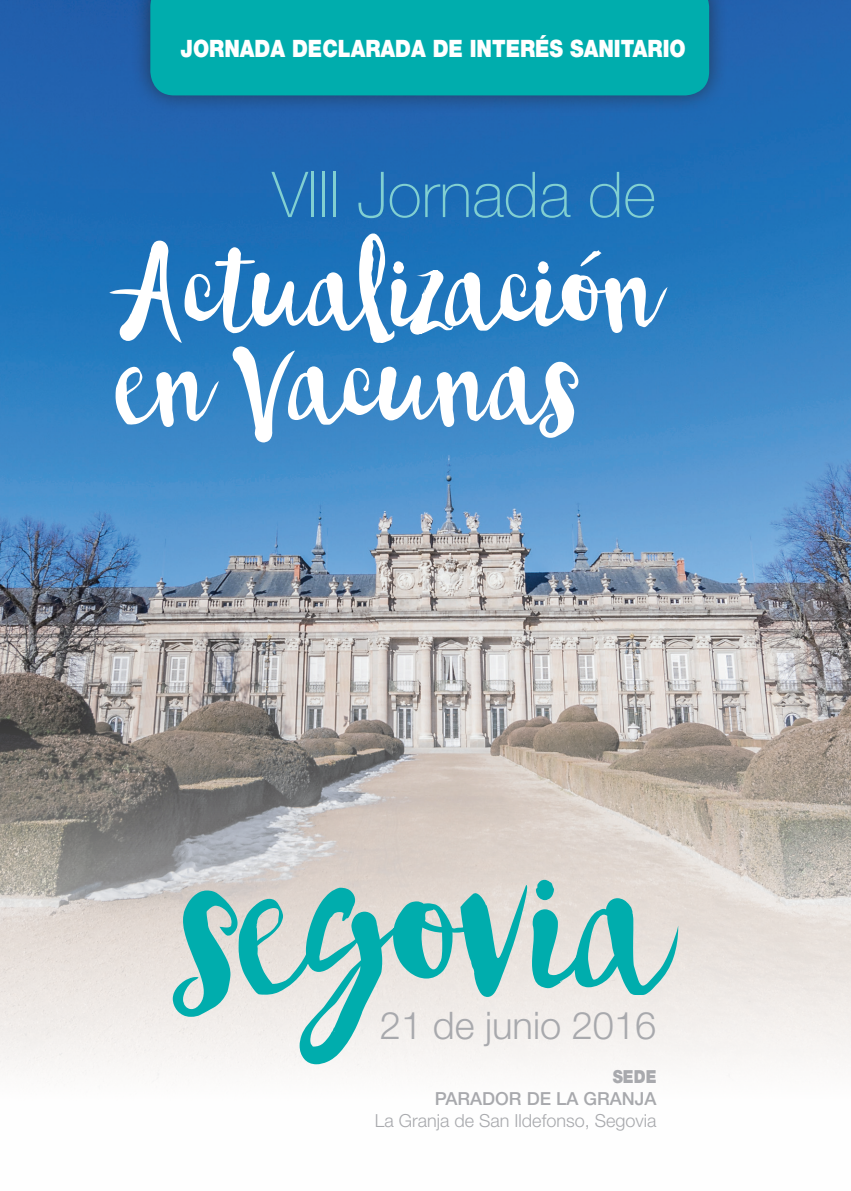
<style>
.page{position:relative;width:851px;height:1191px;background:#fff}
.page>*{position:absolute;margin:0;border:0;box-sizing:border-box;transform-origin:0 0}
.t1{font:128.6px/94px "Pennellino";color:#fff}
.t2{font:100 63.2px "Helvetica Neue LT Std";color:#81cfd1}
.t3{font:300 38px "Helvetica Neue LT Std";color:#a8a9ad}
.t4{font:900 24px "Helvetica Neue LT Std";color:#fff;scale:.85 1}
.t5{font:300 18px "Helvetica Neue LT Std";color:#a8a9ad}
.t6{font:500 18px "Helvetica Neue LT Std";color:#a8a9ad}
.t7{font:900 18px "Helvetica Neue LT Std";color:#a8a9ad;scale:.85 1}
</style>
<div class="page">
<img style="left:0;top:0;width:850px;height:1079px">
<svg style="left:173px;top:880px;width:505px;height:184px;background:#add7d4"></svg>
<div style="left:131px;top:0;width:596px;height:114px;background:#231f20;opacity:.59"></div>
<div style="left:150px;top:0;width:559px;height:95px;background:#00adad"></div>
<p class="t4" style="left:180px;top:34px;width:595px">JORNADA DECLARADA DE INTERÉS SANITARIO</p>
<h2 class="t2" style="left:272px;top:158px;width:385px">VIII Jornada de</h2>
<h1 class="t1" style="left:117px;top:252px;width:545px">Actualización en Vacunas</h1>
<h3 class="t3" style="left:380px;top:1002px;width:278px">21 de junio 2016</h3>
<p class="t7" style="left:612px;top:1066px;width:53px">SEDE</p>
<p class="t6" style="left:435px;top:1087px;width:223px">PARADOR DE LA GRANJA</p>
<p class="t5" style="left:375px;top:1109px;width:283px">La Granja de San Ildefonso, Segovia</p>
</div>
